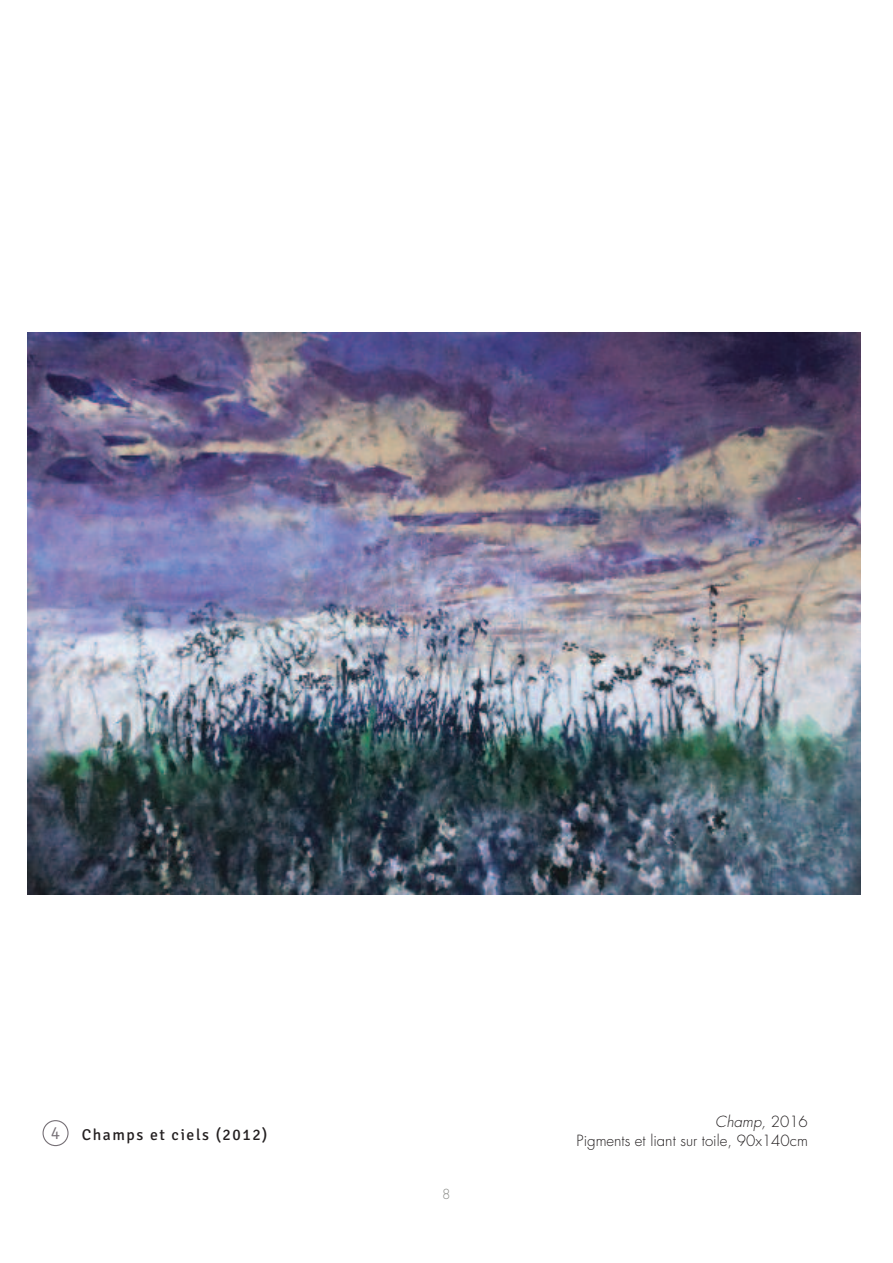
<style>
.page{position:relative;width:893px;height:1263px;background:#fff}
.page>*{position:absolute;margin:0;border:0;box-sizing:border-box;transform-origin:0 0}
.t1{font:15.75px "Signika";letter-spacing:.1em;color:#231f20}
.t2{font:300 15px/19.6px "Futura";color:#231f20;text-align:right}
.t3{font:300 13.5px "Futura";color:#8a8b87}
.s1{font-weight:300;font-size:18px;color:#767076}
.s2{font-style:italic}
</style>
<div class="page">
<img style="left:28px;top:333px;width:832px;height:561px">
<svg style="left:43px;top:1120px;width:26px;height:26px"></svg>
<p class="t1" style="left:51px;top:1125px;width:218px"><span class="s1">4</span> Champs et ciels (2012)</p>
<p class="t3" style="left:442px;top:1188px;width:10px">8</p>
<p class="t2" style="left:577px;top:1112px;width:233px"><span class="s2">Champ,</span> 2016<br>Pigments et liant sur toile, 90x140cm</p>
</div>
